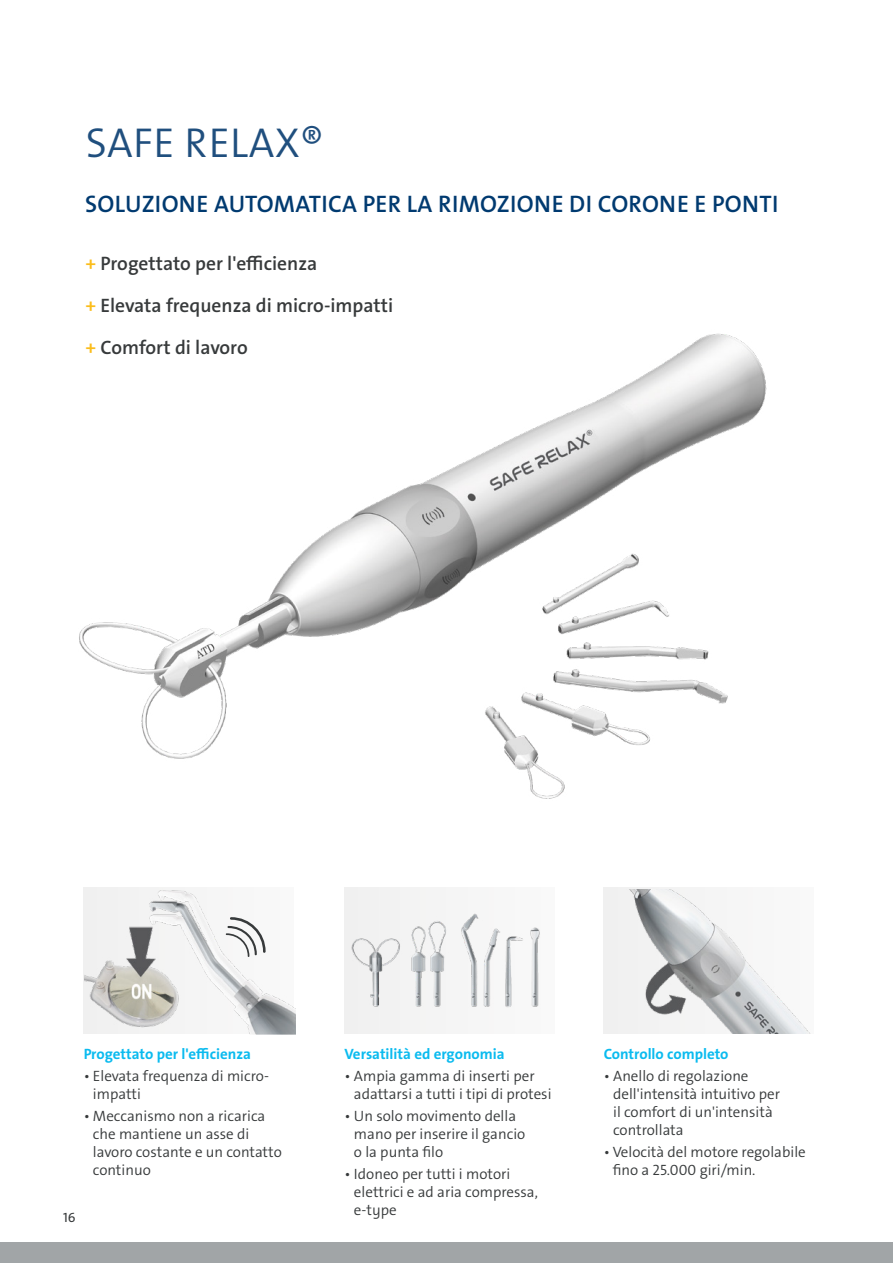
<style>
.page{position:relative;width:893px;height:1263px;background:#fff}
.page>*{position:absolute;margin:0;border:0;box-sizing:border-box;transform-origin:0 0}
.t1{font:42px "The Sans LP4 Se Lig";letter-spacing:.015em;color:#204f7e}
.t2{font:24px "The Sans LP6 Se Bld";letter-spacing:.015em;color:#003a70}
.t3{font:19.5px/42px "The Sans LP6 Se Bld";color:#373a3b}
.t4{font:15px/18px "The Sans LP4 Se Lig";color:#373a3b}
.t5{font:15px "The Sans LP7 Bld";color:#0bbbef}
.t6{font:13.5px "The Sans LP5 Plain";color:#373a3b}
.s1{color:#fbbd1b}
</style>
<div class="page">
<div style="left:0;top:1242px;width:893px;height:21px;background:#a1a5a7"></div>
<div style="left:83px;top:887px;width:211px;height:147px;background:#f1f1f1"></div>
<div style="left:604px;top:887px;width:210px;height:147px;background:#f1f1f1"></div>
<div style="left:344px;top:887px;width:211px;height:147px;background:#f5f5f5"></div>
<img style="left:84px;top:926px;width:54px;height:101px">
<img style="left:138px;top:890px;width:158px;height:144px">
<svg style="left:226px;top:917px;width:40px;height:40px"></svg>
<img style="left:351px;top:913px;width:189px;height:94px">
<img style="left:629px;top:889px;width:181px;height:145px">
<img style="left:79px;top:333px;width:688px;height:466px">
<h1 class="t1" style="left:86px;top:115px;width:239px">SAFE RELAX®</h1>
<h2 class="t2" style="left:85px;top:188px;width:695px">SOLUZIONE AUTOMATICA PER LA RIMOZIONE DI CORONE E PONTI</h2>
<h3 class="t3" style="left:85px;top:243px;width:309px"><span class="s1">+</span> Progettato per l'efficienza<br><span class="s1">+</span> Elevata frequenza di micro-impatti <span class="s1">+</span> Comfort di lavoro</h3>
<p class="t5" style="left:83px;top:1044px;width:169px">Progettato per l'efficienza</p>
<p class="t4" style="left:93px;top:1067px;width:177px;text-indent:-10px">• Elevata frequenza di micro&shy;impatti</p>
<p class="t4" style="left:93px;top:1107px;width:190px;text-indent:-10px">• Meccanismo non a ricarica che mantiene un asse di lavoro costante e un contatto continuo</p>
<p class="t6" style="left:63px;top:1208px;width:14px">16</p>
<p class="t5" style="left:344px;top:1044px;width:162px">Versatilità ed ergonomia</p>
<p class="t4" style="left:354px;top:1067px;width:199px;text-indent:-10px">• Ampia gamma di inserti per adattarsi a tutti i tipi di protesi</p>
<p class="t4" style="left:354px;top:1107px;width:173px;text-indent:-10px">• Un solo movimento della mano per inserire il gancio o la punta filo</p>
<p class="t4" style="left:354px;top:1165px;width:186px;text-indent:-10px">• Idoneo per tutti i motori elettrici e ad aria compressa, e-type</p>
<p class="t5" style="left:604px;top:1044px;width:126px">Controllo completo</p>
<p class="t4" style="left:613px;top:1067px;width:168px;text-indent:-10px">• Anello di regolazione dell'intensità intuitivo per il comfort di un'intensità controllata</p>
<p class="t4" style="left:613px;top:1143px;width:195px;text-indent:-9px">• Velocità del motore regolabile fino a 25.000 giri/min.</p>
</div>
